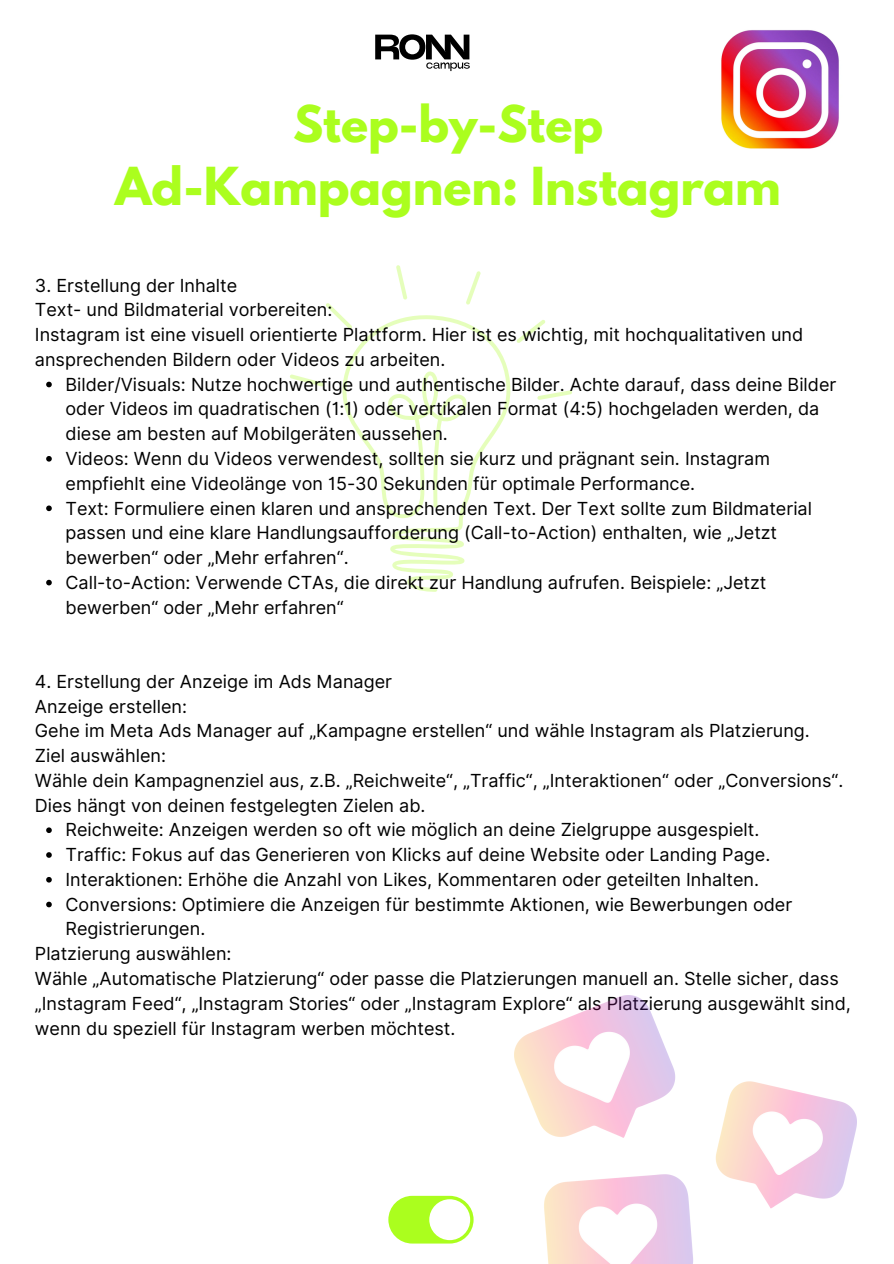
<style>
.page{position:relative;width:894px;height:1264px;background:#fff}
.page>*{position:absolute;margin:0;border:0;box-sizing:border-box;transform-origin:0 0}
.t1{font:700 46.35px "League Spartan";color:#abfe1e}
.t2{font:700 44.85px "League Spartan";color:#abfe1e}
.t3{font:18px/24.8px "Inter";color:#000}
</style>
<div class="page">
<svg style="left:375px;top:34px;width:94px;height:37px"></svg>
<svg style="left:388px;top:1195px;width:85px;height:48px"></svg>
<svg style="left:290px;top:265px;width:282px;height:327px"></svg>
<svg style="left:46px;top:382px;width:6px;height:5px"></svg>
<svg style="left:46px;top:456px;width:6px;height:5px"></svg>
<svg style="left:46px;top:505px;width:6px;height:6px"></svg>
<svg style="left:46px;top:580px;width:6px;height:5px"></svg>
<svg style="left:46px;top:827px;width:6px;height:6px"></svg>
<svg style="left:46px;top:852px;width:6px;height:5px"></svg>
<svg style="left:46px;top:877px;width:6px;height:5px"></svg>
<svg style="left:46px;top:901px;width:6px;height:6px"></svg>
<img style="left:514px;top:995px;width:342px;height:268px">
<img style="left:721px;top:30px;width:118px;height:119px">
<p class="t2" style="left:293px;top:102px;width:311px">Step-by-Step</p>
<p class="t1" style="left:115px;top:163px;width:667px">Ad-Kampagnen: Instagram</p>
<p class="t3" style="left:35px;top:273px;width:204px">3. Erstellung der Inhalte</p>
<p class="t3" style="left:35px;top:297px;width:299px">Text- und Bildmaterial vorbereiten:</p>
<h1 class="t3" style="left:35px;top:322px;width:769px">Instagram ist eine visuell orientierte Plattform. Hier ist es wichtig, mit hochqualitativen und ansprechenden Bildern oder Videos zu arbeiten.</h1>
<p class="t3" style="left:65px;top:372px;width:772px">Bilder/Visuals: Nutze hochwertige und authentische Bilder. Achte darauf, dass deine Bilder oder Videos im quadratischen (1:1) oder vertikalen Format (4:5) hochgeladen werden, da diese am besten auf Mobilgeräten aussehen.</p>
<p class="t3" style="left:65px;top:446px;width:706px">Videos: Wenn du Videos verwendest, sollten sie kurz und prägnant sein. Instagram empfiehlt eine Videolänge von 15-30 Sekunden für optimale Performance.</p>
<p class="t3" style="left:65px;top:495px;width:747px">Text: Formuliere einen klaren und ansprechenden Text. Der Text sollte zum Bildmaterial passen und eine klare Handlungsaufforderung (Call-to-Action) enthalten, wie „Jetzt bewerben“ oder „Mehr erfahren“.</p>
<p class="t3" style="left:65px;top:570px;width:702px">Call-to-Action: Verwende CTAs, die direkt zur Handlung aufrufen. Beispiele: „Jetzt bewerben“ oder „Mehr erfahren“</p>
<p class="t3" style="left:35px;top:669px;width:358px">4. Erstellung der Anzeige im Ads Manager</p>
<p class="t3" style="left:35px;top:693px;width:154px">Anzeige erstellen:</p>
<p class="t3" style="left:35px;top:718px;width:776px">Gehe im Meta Ads Manager auf „Kampagne erstellen“ und wähle Instagram als Platzierung.</p>
<p class="t3" style="left:35px;top:743px;width:132px">Ziel auswählen:</p>
<p class="t3" style="left:35px;top:768px;width:809px">Wähle dein Kampagnenziel aus, z.B. „Reichweite“, „Traffic“, „Interaktionen“ oder „Conversions“.<br>Dies hängt von deinen festgelegten Zielen ab.</p>
<p class="t3" style="left:65px;top:817px;width:695px">Reichweite: Anzeigen werden so oft wie möglich an deine Zielgruppe ausgespielt.</p>
<p class="t3" style="left:65px;top:842px;width:706px">Traffic: Fokus auf das Generieren von Klicks auf deine Website oder Landing Page.</p>
<p class="t3" style="left:65px;top:867px;width:694px">Interaktionen: Erhöhe die Anzahl von Likes, Kommentaren oder geteilten Inhalten.</p>
<p class="t3" style="left:65px;top:891px;width:728px">Conversions: Optimiere die Anzeigen für bestimmte Aktionen, wie Bewerbungen oder<br>Registrierungen.</p>
<p class="t3" style="left:35px;top:941px;width:198px">Platzierung auswählen:</p>
<p class="t3" style="left:35px;top:966px;width:817px">Wähle „Automatische Platzierung“ oder passe die Platzierungen manuell an. Stelle sicher, dass „Instagram Feed“, „Instagram Stories“ oder „Instagram Explore“ als Platzierung ausgewählt sind, wenn du speziell für Instagram werben möchtest.</p>
</div>
